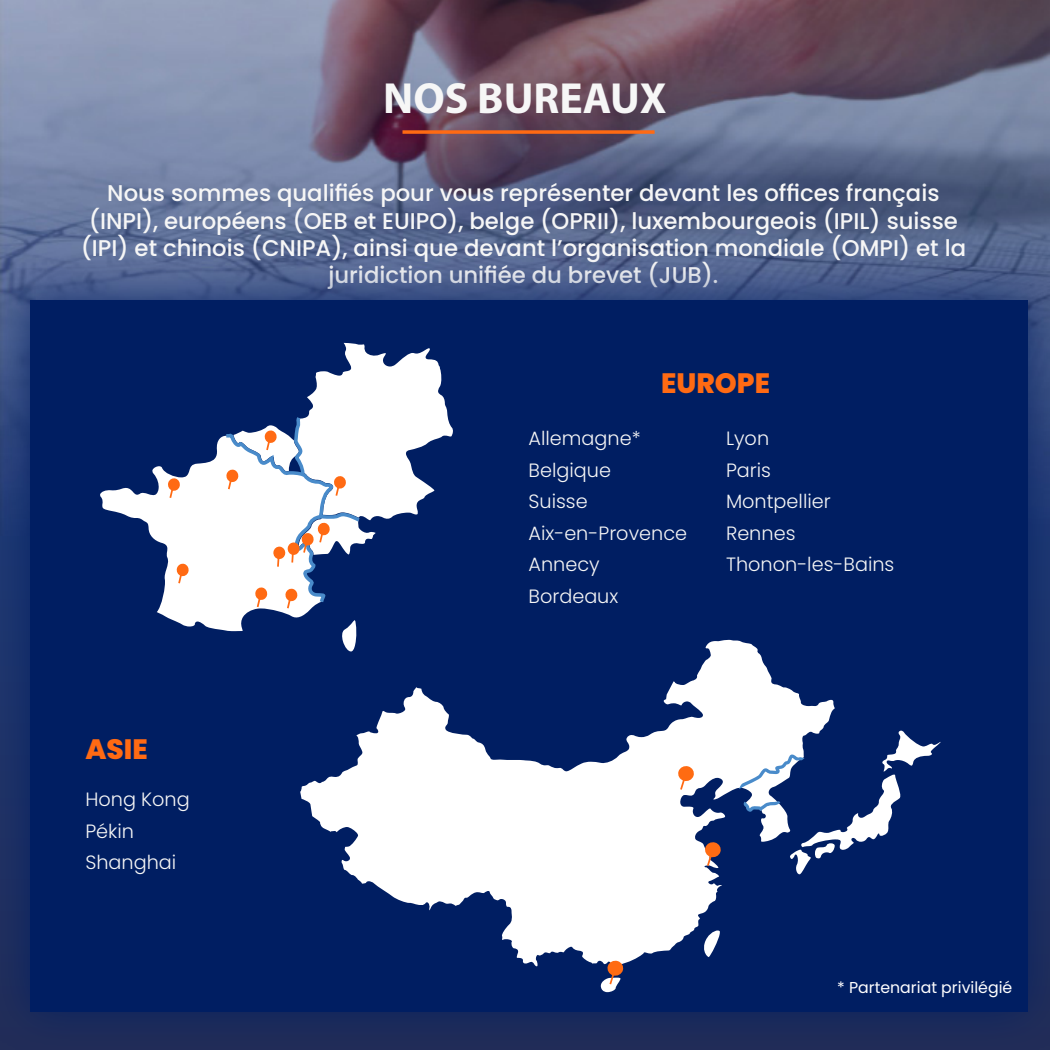
<style>
.page{position:relative;width:1050px;height:1050px;background:#fff}
.page>*{position:absolute;margin:0;border:0;box-sizing:border-box;transform-origin:0 0}
.t1{font:700 43.75px "Myriad Pro";color:#f6f6f6}
.t2{font:800 28px "Poppins";color:#ff6a13}
.t3{font:500 22.75px/27.3px "Poppins";color:#f6f6f6;text-align:center}
.t4{font:300 19.25px/31.5px "Poppins";color:#f6f6f6}
.t5{font:15.75px "Poppins";color:#fff}
</style>
<div class="page">
<img style="left:0;top:0;width:1050px;height:256px">
<svg style="left:402px;top:130px;width:253px;height:4px"></svg>
<div style="left:0;top:256px;width:1050px;height:794px;background:#001e62;opacity:.81"></div>
<div style="left:30px;top:300px;width:997px;height:712px;background:#001e62"></div>
<svg style="left:300px;top:640px;width:535px;height:352px"></svg>
<svg style="left:737px;top:724px;width:204px;height:151px"></svg>
<svg style="left:704px;top:841px;width:18px;height:27px"></svg>
<svg style="left:607px;top:960px;width:17px;height:26px"></svg>
<svg style="left:677px;top:765px;width:18px;height:27px"></svg>
<svg style="left:100px;top:436px;width:257px;height:216px"></svg>
<svg style="left:176px;top:563px;width:13px;height:22px"></svg>
<svg style="left:167px;top:478px;width:14px;height:22px"></svg>
<svg style="left:223px;top:343px;width:230px;height:267px"></svg>
<svg style="left:273px;top:546px;width:13px;height:13px"></svg>
<h1 class="t1" style="left:383px;top:70px;width:285px">NOS BUREAUX</h1>
<p class="t3" style="left:81px;top:180px;width:887px">Nous sommes qualifiés pour vous représenter devant les offices français (INPI), européens (OEB et EUIPO), belge (OPRII), luxembourgeois (IPIL) suisse (IPI) et chinois (CNIPA), ainsi que devant l’organisation mondiale (OMPI) et la juridiction unifiée du brevet (JUB).</p>
<p class="t2" style="left:661px;top:367px;width:110px">EUROPE</p>
<p class="t2" style="left:85px;top:733px;width:64px">ASIE</p>
<p class="t4" style="left:85px;top:784px;width:106px">Hong Kong<br>Pékin<br>Shanghai</p>
<p class="t4" style="left:529px;top:423px;width:160px">Allemagne*<br>Belgique<br>Suisse<br>Aix-en-Provence<br>Annecy<br>Bordeaux</p>
<p class="t4" style="left:726px;top:423px;width:170px">Lyon<br>Paris<br>Montpellier<br>Rennes<br>Thonon-les-Bains</p>
<p class="t5" style="left:837px;top:979px;width:177px">* Partenariat privilégié</p>
</div>
